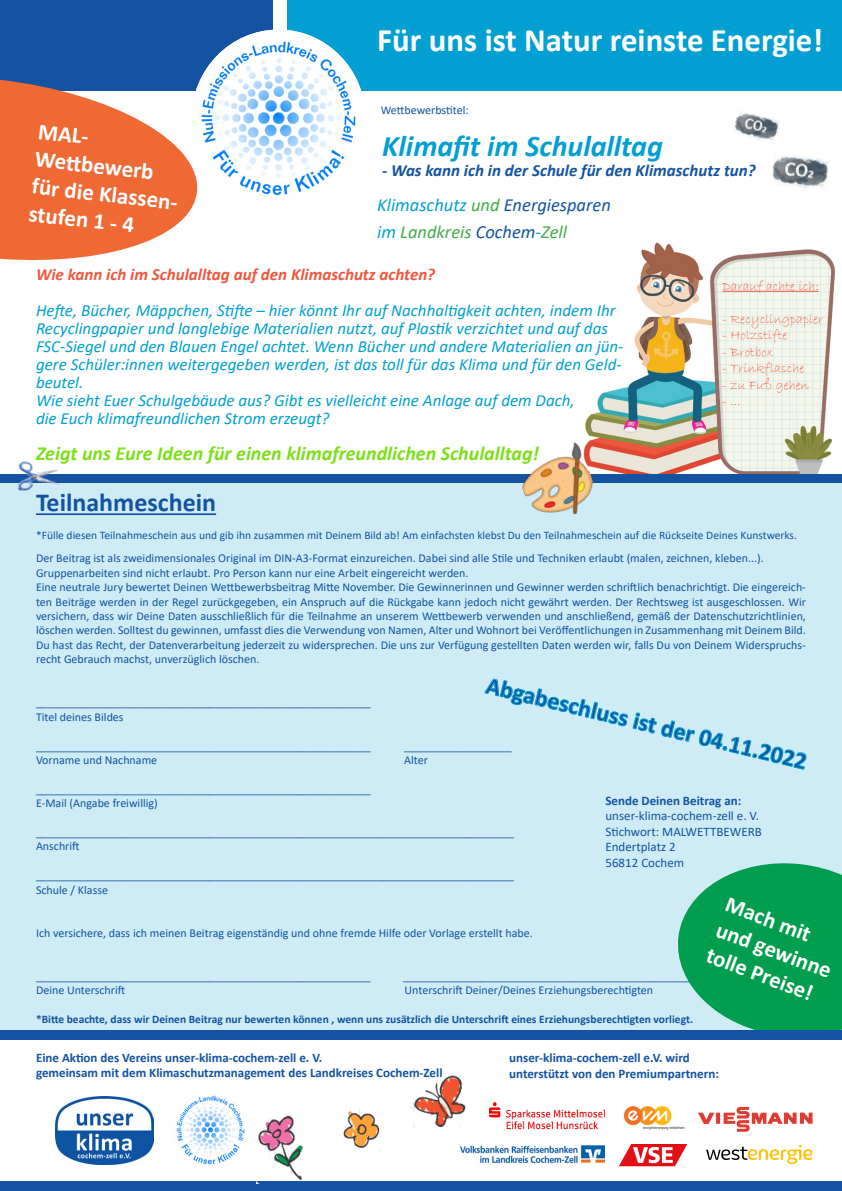
<style>
.page{position:relative;width:842px;height:1191px;background:#fff}
.page>*{position:absolute;margin:0;border:0;box-sizing:border-box;transform-origin:0 0}
.t1{font:700 32.8px "Calibri";color:#fff}
.t2{font:italic 700 30px "Calibri";color:#02a0d2}
.t3{font:700 26px "Calibri";color:#1353a1}
.t4{font:700 24px "Calibri";color:#1353a1}
.t5{font:700 23px/27.6px "Calibri";color:#fff}
.t6{font:700 22.6px/27.1px "Calibri";color:#fff}
.t7{font:italic 700 20px "Calibri";color:#7be018}
.t8{font:italic 18.5px/27px "Calibri";color:#1353a1}
.t9{font:italic 17px/18px "Calibri";color:#02a0d2}
.t10{font:italic 700 17px "Calibri";color:#f0563e}
.t11{font:italic 700 17px "Calibri";color:#1353a1}
.t12{font:13.6px "Bradley Hand ITC";color:#f1553e}
.t13{font:700 13px/15.6px "Calibri";color:#1353a1}
.t14{font:13px/15.6px "Calibri";color:#1353a1}
.t15{font:12px/14.4px "Calibri";color:#1353a1}
.t16{font:11.5px "Calibri";color:#1353a1}
.t17{font:700 11.5px "Calibri";color:#1353a1}
.s1{color:#02a0d2}
.s2{color:#41ad49}
</style>
<div class="page">
<img style="left:585px;top:242px;width:251px;height:232px">
<div style="left:1px;top:478px;width:841px;height:552px;background:#cfecf6"></div>
<div style="left:0;top:0;width:273px;height:90px;background:#1353a1"></div>
<div style="left:287px;top:0;width:555px;height:90px;background:#02a0d2"></div>
<img style="left:202px;top:30px;width:164px;height:166px">
<div style="left:0;top:1181px;width:842px;height:10px;background:#1353a1"></div>
<img style="left:56px;top:1096px;width:97px;height:68px">
<div style="left:0;top:474px;width:842px;height:9px;background:#1353a1"></div>
<svg style="left:673px;top:863px;width:169px;height:177px"></svg>
<img style="left:410px;top:1068px;width:55px;height:60px">
<img style="left:257px;top:1114px;width:46px;height:69px">
<svg style="left:0;top:76px;width:202px;height:184px;fill:#ef6934"></svg>
<img style="left:343px;top:1108px;width:38px;height:41px">
<img style="left:17px;top:461px;width:43px;height:31px">
<img style="left:489px;top:1102px;width:116px;height:28px">
<img style="left:460px;top:1145px;width:145px;height:18px">
<img style="left:623px;top:1106px;width:62px;height:24px">
<img style="left:698px;top:1106px;width:115px;height:26px">
<svg style="left:706px;top:1144px;width:106px;height:20px"></svg>
<hr style="left:36px;top:513px;width:180px;height:2px;background:#1353a1">
<div style="left:0;top:1030px;width:842px;height:9px;background:#1353a1"></div>
<svg style="left:485px;top:678px;width:321px;height:91px"></svg>
<img style="left:176px;top:1095px;width:69px;height:70px">
<img style="left:734px;top:113px;width:46px;height:28px">
<img style="left:772px;top:156px;width:57px;height:33px">
<img style="left:522px;top:441px;width:78px;height:74px">
<hr style="left:722px;top:291px;width:97px;height:1px;background:#f1553e">
<img style="left:619px;top:1144px;width:69px;height:22px">
<h1 class="t1" style="left:377px;top:17px;width:447px">Für uns ist Natur reinste Energie!</h1>
<p class="t15" style="left:381px;top:102px;width:89px">Wettbewerbstitel:</p>
<h3 class="t5" style="left:40px;top:117px;width:165px;rotate:7deg">MAL-<br>Wett bewerb<br>für die Klassen&shy;stufen 1 - 4</h3>
<h2 class="t2" style="left:382px;top:125px;width:282px">Klimafit im Schulalltag</h2>
<h3 class="t11" style="left:382px;top:159px;width:375px">- Was kann ich in der Schule für den Klimaschutz tun?</h3>
<h3 class="t8" style="left:377px;top:191px;width:235px"><span class="s1">Klimaschutz</span> <span class="s2">und</span> Energiesparen <span class="s1">im</span> <span class="s2">Landkreis</span> Cochem<span class="s1">-</span><span class="s2">Zell</span></h3>
<h3 class="t10" style="left:36px;top:262px;width:401px">Wie kann ich im Schulalltag auf den Klimaschutz achten?</h3>
<p class="t9" style="left:36px;top:301px;width:589px">Hefte, Bücher, Mäppchen, Stifte – hier könnt Ihr auf Nachhaltigkeit achten, indem Ihr Recyclingpapier und langlebige Materialien nutzt, auf Plastik verzichtet und auf das FSC-Siegel und den Blauen Engel achtet. Wenn Bücher und andere Materialien an jün&shy;gere Schüler:innen weitergegeben werden, ist das toll für das Klima und für den Geld&shy;beutel.<br>Wie sieht Euer Schulgebäude aus? Gibt es vielleicht eine Anlage auf dem Dach,<br>die Euch klimafreundlichen Strom erzeugt?</p>
<h3 class="t7" style="left:36px;top:439px;width:505px">Zeigt uns Eure Ideen für einen klimafreundlichen Schulalltag!</h3>
<p class="t12" style="left:722px;top:278px;width:98px">Darauf achte ich:</p>
<p class="t12" style="left:722px;top:310px;width:102px">- Recyclingpapier</p>
<p class="t12" style="left:722px;top:327px;width:66px">- Holzstifte</p>
<p class="t12" style="left:722px;top:343px;width:52px">- Brotbox</p>
<p class="t12" style="left:722px;top:360px;width:83px">- Trinkflasche</p>
<p class="t12" style="left:722px;top:376px;width:88px">- zu Fuß gehen</p>
<p class="t12" style="left:722px;top:392px;width:20px">- ...</p>
<h3 class="t3" style="left:36px;top:484px;width:182px">Teilnahmeschein</h3>
<p class="t16" style="left:36px;top:527px;width:762px">*Fülle diesen Teilnahmeschein aus und gib ihn zusammen mit Deinem Bild ab! Am einfachsten klebst Du den Teilnahmeschein auf die Rückseite Deines Kunstwerks.</p>
<p class="t15" style="left:36px;top:551px;width:771px">Der Beitrag ist als zweidimensionales Original im DIN-A3-Format einzureichen. Dabei sind alle Stile und Techniken erlaubt (malen, zeichnen, kleben...).<br>Gruppenarbeiten sind nicht erlaubt. Pro Person kann nur eine Arbeit eingereicht werden.<br>Eine neutrale Jury bewertet Deinen Wettbewerbsbeitrag Mitte November. Die Gewinnerinnen und Gewinner werden schriftlich benachrichtigt. Die eingereich&shy;ten Beiträge werden in der Regel zurückgegeben, ein Anspruch auf die Rückgabe kann jedoch nicht gewährt werden. Der Rechtsweg ist ausgeschlossen. Wir versichern, dass wir Deine Daten ausschließlich für die Teilnahme an unserem Wettbewerb verwenden und anschließend, gemäß der Datenschutzrichtlinien, löschen werden. Solltest du gewinnen, umfasst dies die Verwendung von Namen, Alter und Wohnort bei Veröffentlichungen in Zusammenhang mit Deinem Bild.<br>Du hast das Recht, der Datenverarbeitung jederzeit zu widersprechen. Die uns zur Verfügung gestellten Daten werden wir, falls Du von Deinem Widerspruchs&shy;recht Gebrauch machst, unverzüglich löschen.</p>
<h3 class="t4" style="left:491px;top:667px;width:331px;rotate:14deg">Abgabeschluss ist der 04.11.2022</h3>
<p class="t15" style="left:36px;top:695px;width:336px">________________________________________________________<br>Titel deines Bildes</p>
<p class="t15" style="left:36px;top:738px;width:336px">________________________________________________________</p>
<p class="t15" style="left:404px;top:738px;width:109px">__________________</p>
<p class="t15" style="left:36px;top:752px;width:123px">Vorname und Nachname</p>
<p class="t15" style="left:404px;top:752px;width:25px">Alter</p>
<p class="t15" style="left:36px;top:781px;width:336px">________________________________________________________<br>E-Mail (Angabe freiwillig)</p>
<p class="t15" style="left:36px;top:824px;width:480px">________________________________________________________________________________<br>Anschrift</p>
<p class="t15" style="left:36px;top:867px;width:480px">________________________________________________________________________________<br>Schule / Klasse</p>
<p class="t15" style="left:36px;top:925px;width:498px">Ich versichere, dass ich meinen Beitrag eigenständig und ohne fremde Hilfe oder Vorlage erstellt habe.</p>
<p class="t13" style="left:605px;top:792px;width:137px">Sende Deinen Beitrag an:</p>
<p class="t14" style="left:605px;top:807px;width:158px">unser-klima-cochem-zell e. V.<br>Stichwort: MALWETTBEWERB<br>Endertplatz 2<br>56812 Cochem</p>
<h3 class="t6" style="left:732px;top:890px;width:123px;rotate:21deg">Mach mit und gewinne tolle Preise!</h3>
<p class="t15" style="left:36px;top:968px;width:336px">________________________________________________________</p>
<p class="t15" style="left:403px;top:968px;width:288px">________________________________________________</p>
<p class="t15" style="left:36px;top:983px;width:91px">Deine Unterschrift</p>
<p class="t15" style="left:405px;top:983px;width:250px">Unterschrift Deiner/Deines Erziehungsberechtigten</p>
<p class="t17" style="left:36px;top:1010px;width:659px">*Bitte beachte, dass wir Deinen Beitrag nur bewerten können , wenn uns zusätzlich die Unterschrift eines Erziehungsberechtigten vorliegt.</p>
<p class="t13" style="left:36px;top:1049px;width:408px">Eine Aktion des Vereins unser-klima-cochem-zell e. V.<br>gemeinsam mit dem Klimaschutzmanagement des Landkreises Cochem-Zell</p>
<p class="t13" style="left:509px;top:1050px;width:211px">unser-klima-cochem-zell e.V. wird unterstützt von den Premiumpartnern:</p>
</div>
